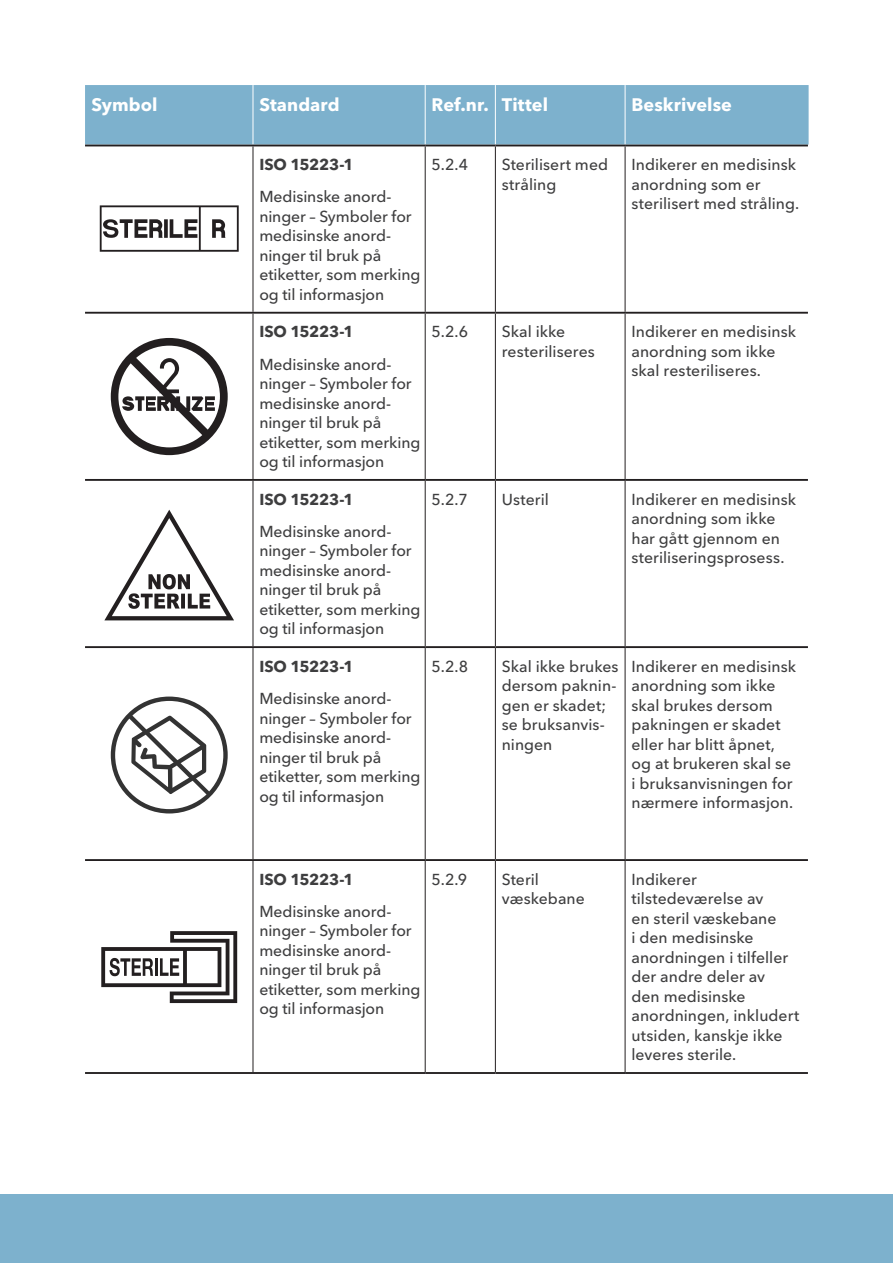
<style>
.page{position:relative;width:893px;height:1263px;background:#fff}
.page>*{position:absolute;margin:0;border:0;box-sizing:border-box;transform-origin:0 0}
.t1{font:700 18px "Avenir Next LT Pro";letter-spacing:.005em;color:#fff}
.Table_copy{font:500 15.75px/19.5px "Avenir Next LT Pro";color:#3e3e3f}
.Table_copy-2{font:700 15.75px "Avenir Next LT Pro";letter-spacing:-.015em;color:#3e3e3f}
</style>
<div class="page">
<div style="left:85px;top:85px;width:724px;height:60px;background:#7db1cd"></div>
<hr style="left:253px;top:85px;width:1px;height:60px;background:#fff">
<hr style="left:425px;top:85px;width:1px;height:60px;background:#fff">
<hr style="left:495px;top:85px;width:1px;height:60px;background:#fff">
<hr style="left:625px;top:85px;width:1px;height:60px;background:#fff">
<div style="left:0;top:1194px;width:893px;height:69px;background:#7db1cd"></div>
<svg style="left:101px;top:931px;width:136px;height:72px"></svg>
<svg style="left:111px;top:338px;width:117px;height:117px"></svg>
<svg style="left:104px;top:510px;width:130px;height:110px"></svg>
<svg style="left:111px;top:696px;width:117px;height:117px"></svg>
<svg style="left:100px;top:205px;width:139px;height:47px"></svg>
<hr style="left:253px;top:146px;width:1px;height:166px;background:#231f20">
<hr style="left:425px;top:146px;width:1px;height:166px;background:#231f20">
<hr style="left:495px;top:146px;width:1px;height:166px;background:#231f20">
<hr style="left:625px;top:146px;width:1px;height:166px;background:#231f20">
<hr style="left:253px;top:314px;width:1px;height:165px;background:#231f20">
<hr style="left:425px;top:314px;width:1px;height:165px;background:#231f20">
<hr style="left:495px;top:314px;width:1px;height:165px;background:#231f20">
<hr style="left:625px;top:314px;width:1px;height:165px;background:#231f20">
<hr style="left:253px;top:481px;width:1px;height:165px;background:#231f20">
<hr style="left:425px;top:481px;width:1px;height:165px;background:#231f20">
<hr style="left:495px;top:481px;width:1px;height:165px;background:#231f20">
<hr style="left:625px;top:481px;width:1px;height:165px;background:#231f20">
<hr style="left:253px;top:648px;width:1px;height:211px;background:#231f20">
<hr style="left:425px;top:648px;width:1px;height:211px;background:#231f20">
<hr style="left:495px;top:648px;width:1px;height:211px;background:#231f20">
<hr style="left:625px;top:648px;width:1px;height:211px;background:#231f20">
<hr style="left:253px;top:861px;width:1px;height:211px;background:#231f20">
<hr style="left:425px;top:861px;width:1px;height:211px;background:#231f20">
<hr style="left:495px;top:861px;width:1px;height:211px;background:#231f20">
<hr style="left:625px;top:861px;width:1px;height:211px;background:#231f20">
<hr style="left:85px;top:145px;width:168px;height:1px;background:#231f20">
<hr style="left:253px;top:145px;width:172px;height:1px;background:#231f20">
<hr style="left:425px;top:145px;width:70px;height:1px;background:#231f20">
<hr style="left:495px;top:145px;width:130px;height:1px;background:#231f20">
<hr style="left:625px;top:145px;width:183px;height:1px;background:#231f20">
<hr style="left:85px;top:312px;width:168px;height:2px;background:#231f20">
<hr style="left:253px;top:312px;width:172px;height:2px;background:#231f20">
<hr style="left:425px;top:312px;width:70px;height:2px;background:#231f20">
<hr style="left:495px;top:312px;width:130px;height:2px;background:#231f20">
<hr style="left:625px;top:312px;width:183px;height:2px;background:#231f20">
<hr style="left:85px;top:479px;width:168px;height:2px;background:#231f20">
<hr style="left:253px;top:479px;width:172px;height:2px;background:#231f20">
<hr style="left:425px;top:479px;width:70px;height:2px;background:#231f20">
<hr style="left:495px;top:479px;width:130px;height:2px;background:#231f20">
<hr style="left:625px;top:479px;width:183px;height:2px;background:#231f20">
<hr style="left:85px;top:646px;width:168px;height:2px;background:#231f20">
<hr style="left:253px;top:646px;width:172px;height:2px;background:#231f20">
<hr style="left:425px;top:646px;width:70px;height:2px;background:#231f20">
<hr style="left:495px;top:646px;width:130px;height:2px;background:#231f20">
<hr style="left:625px;top:646px;width:183px;height:2px;background:#231f20">
<hr style="left:85px;top:859px;width:168px;height:2px;background:#231f20">
<hr style="left:253px;top:859px;width:172px;height:2px;background:#231f20">
<hr style="left:425px;top:859px;width:70px;height:2px;background:#231f20">
<hr style="left:495px;top:859px;width:130px;height:2px;background:#231f20">
<hr style="left:625px;top:859px;width:183px;height:2px;background:#231f20">
<hr style="left:85px;top:1072px;width:168px;height:2px;background:#231f20">
<hr style="left:253px;top:1072px;width:172px;height:2px;background:#231f20">
<hr style="left:425px;top:1072px;width:70px;height:2px;background:#231f20">
<hr style="left:495px;top:1072px;width:130px;height:2px;background:#231f20">
<hr style="left:625px;top:1072px;width:183px;height:2px;background:#231f20">
<p class="t1" style="left:91px;top:94px;width:68px">Symbol</p>
<p class="t1" style="left:259px;top:94px;width:82px">Standard</p>
<p class="t1" style="left:432px;top:94px;width:118px">Ref.nr. Tittel</p>
<p class="t1" style="left:631px;top:94px;width:102px">Beskrivelse</p>
<p class="Table_copy-2" style="left:259px;top:155px;width:96px">ISO 15223-1</p>
<p class="Table_copy" style="left:259px;top:187px;width:163px">Medisinske anord&shy;ninger – Symboler for medisinske anord&shy;ninger til bruk på etiketter, som merking og til informasjon</p>
<p class="Table_copy-2" style="left:259px;top:322px;width:96px">ISO 15223-1</p>
<p class="Table_copy" style="left:259px;top:354px;width:163px">Medisinske anord&shy;ninger – Symboler for medisinske anord&shy;ninger til bruk på etiketter, som merking og til informasjon</p>
<p class="Table_copy-2" style="left:259px;top:489px;width:96px">ISO 15223-1</p>
<p class="Table_copy" style="left:259px;top:522px;width:163px">Medisinske anord&shy;ninger – Symboler for medisinske anord&shy;ninger til bruk på etiketter, som merking og til informasjon</p>
<p class="Table_copy-2" style="left:259px;top:657px;width:96px">ISO 15223-1</p>
<p class="Table_copy" style="left:259px;top:689px;width:163px">Medisinske anord&shy;ninger – Symboler for medisinske anord&shy;ninger til bruk på etiketter, som merking og til informasjon</p>
<p class="Table_copy" style="left:432px;top:155px;width:38px">5.2.4</p>
<p class="Table_copy" style="left:502px;top:155px;width:108px">Sterilisert med stråling</p>
<p class="Table_copy" style="left:631px;top:155px;width:169px">Indikerer en medisinsk anordning som er sterilisert med stråling.</p>
<p class="Table_copy" style="left:432px;top:322px;width:38px">5.2.6</p>
<p class="Table_copy" style="left:502px;top:322px;width:95px">Skal ikke resteriliseres</p>
<p class="Table_copy" style="left:631px;top:322px;width:166px">Indikerer en medisinsk anordning som ikke skal resteriliseres.</p>
<p class="Table_copy" style="left:432px;top:489px;width:38px">5.2.7</p>
<p class="Table_copy" style="left:502px;top:489px;width:49px">Usteril</p>
<p class="Table_copy" style="left:631px;top:489px;width:166px">Indikerer en medisinsk anordning som ikke har gått gjennom en steriliseringsprosess.</p>
<p class="Table_copy" style="left:432px;top:656px;width:38px">5.2.8</p>
<p class="Table_copy" style="left:502px;top:656px;width:118px">Skal ikke brukes dersom paknin&shy;gen er skadet; se bruksanvis&shy;ningen</p>
<p class="Table_copy" style="left:631px;top:656px;width:166px">Indikerer en medisinsk anordning som ikke skal brukes dersom pakningen er skadet eller har blitt åpnet, og at brukeren skal se i bruksanvisningen for nærmere informasjon.</p>
<p class="Table_copy-2" style="left:259px;top:869px;width:96px">ISO 15223-1</p>
<p class="Table_copy" style="left:259px;top:902px;width:163px">Medisinske anord&shy;ninger – Symboler for medisinske anord&shy;ninger til bruk på etiketter, som merking og til informasjon</p>
<p class="Table_copy" style="left:432px;top:869px;width:37px">5.2.9</p>
<p class="Table_copy" style="left:502px;top:869px;width:85px">Steril væskebane</p>
<p class="Table_copy" style="left:631px;top:869px;width:169px">Indikerer tilstedeværelse av<br>en steril væskebane<br>i den medisinske anordningen i tilfeller der andre deler av<br>den medisinske anordningen, inkludert utsiden, kanskje ikke leveres sterile.</p>
</div>
